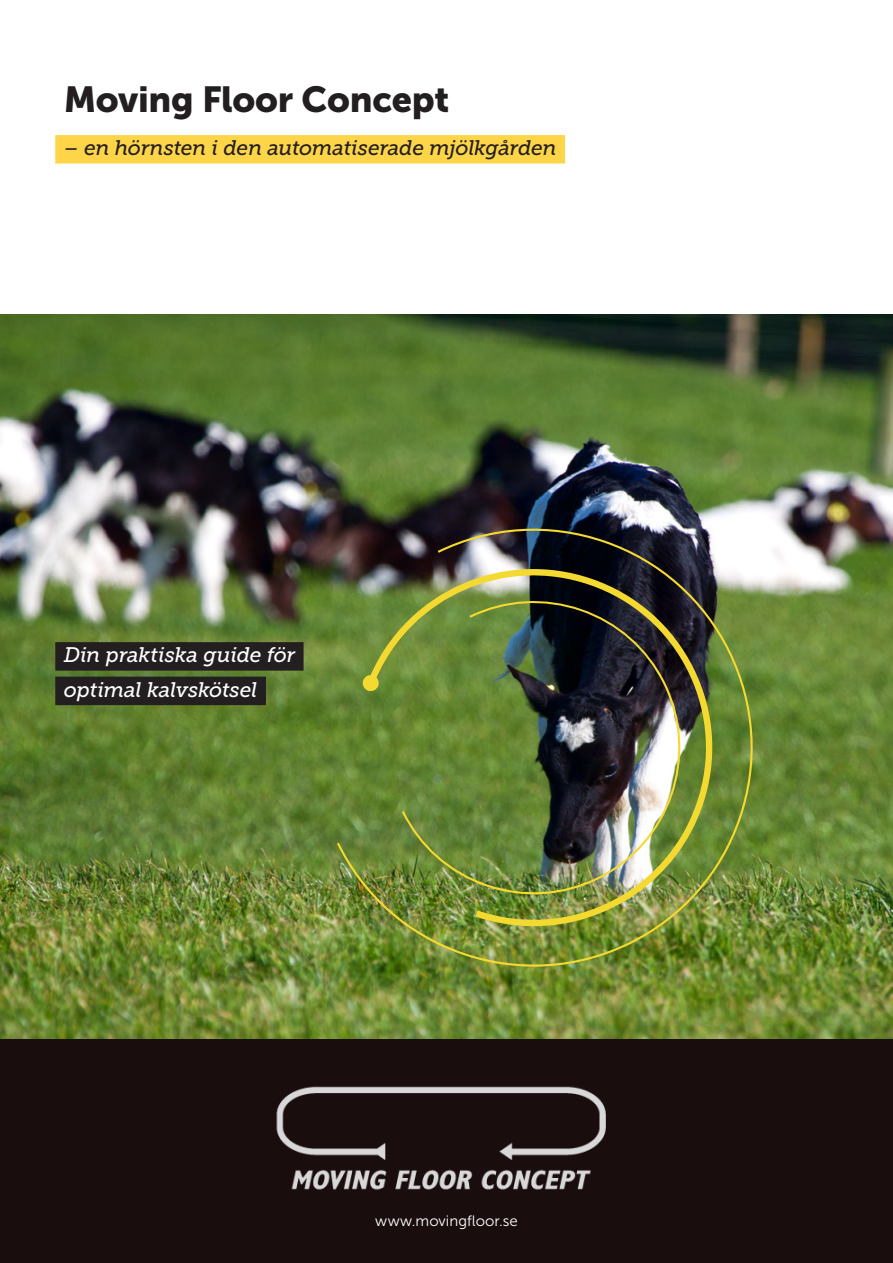
<style>
.page{position:relative;width:893px;height:1263px;background:#fff}
.page>*{position:absolute;margin:0;border:0;box-sizing:border-box;transform-origin:0 0}
.t1{font:36px "Museo Sans 900";letter-spacing:-.01em;color:#231f20}
.t2{font:italic 21px "Museo Slab 500";letter-spacing:-.015em;color:#231f20}
.t3{font:italic 21px/34.5px "Museo Slab 500";letter-spacing:-.01em;color:#fff}
.t4{font:15px "Museo Sans 300";letter-spacing:.005em;color:#fff}
</style>
<div class="page">
<img style="left:0;top:315px;width:893px;height:725px">
<div style="left:0;top:1040px;width:893px;height:223px;background:#1a0d0e"></div>
<div style="left:55px;top:135px;width:510px;height:29px;background:#fed549"></div>
<div style="left:55px;top:642px;width:249px;height:29px;background:#231f20"></div>
<div style="left:55px;top:677px;width:211px;height:28px;background:#231f20"></div>
<img style="left:337px;top:529px;width:416px;height:438px">
<img style="left:244px;top:1020px;width:404px;height:170px">
<h1 class="t1" style="left:64px;top:79px;width:387px">Moving Floor Concept</h1>
<p class="t2" style="left:64px;top:136px;width:494px">– en hörnsten i den automatiserade mjölkgården</p>
<p class="t3" style="left:64px;top:638px;width:233px">Din praktiska guide för optimal kalvskötsel</p>
<p class="t4" style="left:375px;top:1213px;width:144px">www.movingfloor.se</p>
</div>
